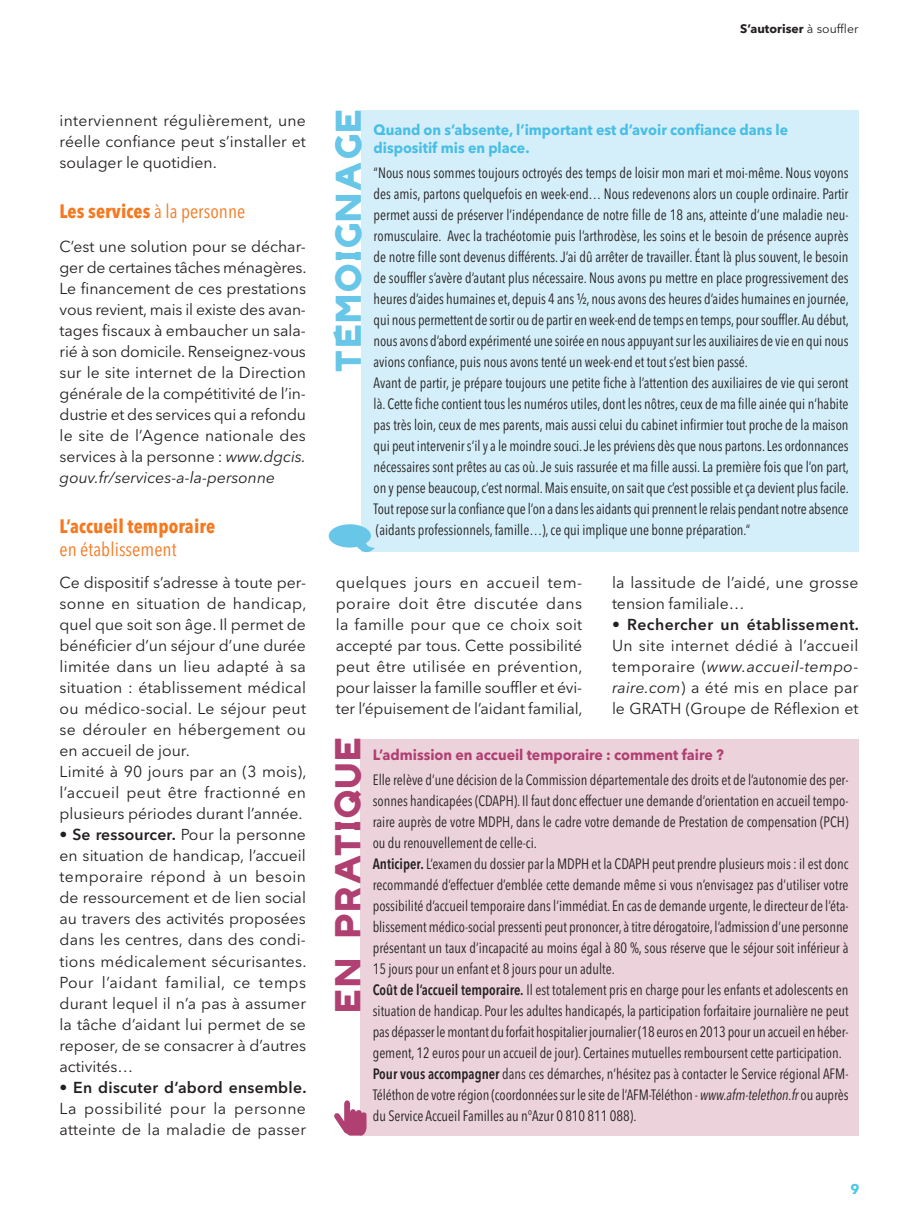
<style>
.page{position:relative;width:918px;height:1216px;background:#fff}
.page>*{position:absolute;margin:0;border:0;box-sizing:border-box;transform-origin:0 0}
.t1{font:700 28px "AFM Telethon";letter-spacing:.1em;color:#b04071}
.t2{font:700 28px "AFM Telethon";letter-spacing:.1em;color:#68c6e9}
.t3{font:700 condensed 19.25px "Avenir Next LT Pro";letter-spacing:.005em;color:#f47921}
.t4{font:condensed 19.25px "Avenir Next LT Pro";letter-spacing:.005em;color:#f47921}
.t5{font:15.75px/21px "Avenir Next LT Pro";letter-spacing:.005em;color:#231f20;text-align:justify}
.t6{font:condensed 14.88px/21px "Avenir Next LT Pro";color:#231f20;scale:.95 1}
.t7{font:700 14.88px/17.8px "Avenir Next LT Pro";color:#48bee5;scale:.95 1}
.t8{font:700 14.88px "Avenir Next LT Pro";color:#b04071;scale:.95 1}
.t9{font:700 14px "Avenir Next LT Pro";color:#47c7ea}
.t10{font:700 12.25px "Avenir Next LT Pro";color:#231f20}
.s1{font-weight:400}
.s2{font-style:italic}
.s3{font-weight:600}
</style>
<div class="page">
<div style="left:340px;top:739px;width:518px;height:396px;background:#ecd3db"></div>
<div style="left:327px;top:737px;width:33px;height:422px;background:#fff"></div>
<svg style="left:334px;top:1100px;width:32px;height:35px"></svg>
<div style="left:338px;top:110px;width:520px;height:442px;background:#d4eff9"></div>
<div style="left:328px;top:109px;width:33px;height:451px;background:#fff"></div>
<svg style="left:329px;top:524px;width:46px;height:29px"></svg>
<p class="t10" style="left:740px;top:23px;width:120px">S’autoriser <span class="s1">à souffler</span></p>
<p class="t5" style="left:60px;top:111px;width:248px">interviennent régulièrement, une réelle confiance peut s’installer et soulager le quotidien.</p>
<p class="t3" style="left:60px;top:203px;width:187px">Les services <span class="s1">à la personne</span></p>
<p class="t5" style="left:60px;top:237px;width:248px">C’est une solution pour se déchar&shy;ger de certaines tâches ménagères.<br>Le financement de ces prestations vous revient, mais il existe des avan&shy;tages fiscaux à embaucher un sala&shy;rié à son domicile. Renseignez-vous sur le site internet de la Direction générale de la compétitivité de l’in&shy;dustrie et des services qui a refondu le site de l’Agence nationale des services à la personne : <span class="s2">www.dgcis. gouv.fr/services-a-la-personne</span></p>
<p class="t3" style="left:60px;top:518px;width:157px">L’accueil temporaire</p>
<p class="t4" style="left:60px;top:541px;width:119px">en établissement</p>
<p class="t5" style="left:60px;top:573px;width:248px;text-align:left">Ce dispositif s’adresse à toute per&shy;sonne en situation de handicap, quel que soit son âge. Il permet de bénéficier d’un séjour d’une durée limitée dans un lieu adapté à sa situation : établissement médical ou médico-social. Le séjour peut se dérouler en hébergement ou en accueil de jour.<br>Limité à 90 jours par an (3 mois), l’accueil peut être fractionné en plusieurs périodes durant l’année.</p>
<p class="t5" style="left:60px;top:825px;width:248px">• <span class="s3">Se ressourcer.</span> Pour la personne en situation de handicap, l’accueil temporaire répond à un besoin de ressourcement et de lien social au travers des activités proposées dans les centres, dans des condi&shy;tions médicalement sécurisantes.<br>Pour l’aidant familial, ce temps durant lequel il n’a pas à assumer la tâche d’aidant lui permet de se reposer, de se consacrer à d’autres activités…</p>
<p class="t5" style="left:60px;top:1077px;width:248px">• <span class="s3">En discuter d’abord ensemble.<br></span>La possibilité pour la personne atteinte de la maladie de passer</p>
<h1 class="t2" style="left:338px;top:371px;width:264px;rotate:-90deg">témoignage</h1>
<p class="t7" style="left:373px;top:122px;width:438px">Quand on s’absente, l’important est d’avoir confiance dans le dispositif mis en place.</p>
<p class="t6" style="left:373px;top:163px;width:502px">“Nous nous sommes toujours octroyés des temps de loisir mon mari et moi-même. Nous voyons des amis, partons quelquefois en week-end… Nous redevenons alors un couple ordinaire. Partir permet aussi de préserver l’indépendance de notre fille de 18 ans, atteinte d’une maladie neu&shy;romusculaire. Avec la trachéotomie puis l’arthrodèse, les soins et le besoin de présence auprès de notre fille sont devenus différents. J’ai dû arrêter de travailler. Étant là plus souvent, le besoin de souffler s’avère d’autant plus nécessaire. Nous avons pu mettre en place progressivement des heures d’aides humaines et, depuis 4 ans ½, nous avons des heures d’aides humaines en journée, qui nous permettent de sortir ou de partir en week-end de temps en temps, pour souffler. Au début, nous avons d’abord expérimenté une soirée en nous appuyant sur les auxiliaires de vie en qui nous avions confiance, puis nous avons tenté un week-end et tout s’est bien passé.<br>Avant de partir, je prépare toujours une petite fiche à l’attention des auxiliaires de vie qui seront là. Cette fiche contient tous les numéros utiles, dont les nôtres, ceux de ma fille ainée qui n’habite pas très loin, ceux de mes parents, mais aussi celui du cabinet infirmier tout proche de la maison qui peut intervenir s’il y a le moindre souci. Je les préviens dès que nous partons. Les ordonnances nécessaires sont prêtes au cas où. Je suis rassurée et ma fille aussi. La première fois que l’on part, on y pense beaucoup, c’est normal. Mais ensuite, on sait que c’est possible et ça devient plus facile.<br>Tout repose sur la confiance que l’on a dans les aidants qui prennent le relais pendant notre absence (aidants professionnels, famille…), ce qui implique une bonne préparation.“</p>
<p class="t5" style="left:336px;top:573px;width:248px">quelques jours en accueil tem&shy;poraire doit être discutée dans la famille pour que ce choix soit accepté par tous. Cette possibilité peut être utilisée en prévention, pour laisser la famille souffler et évi&shy;ter l’épuisement de l’aidant familial,</p>
<p class="t5" style="left:612px;top:573px;width:248px">la lassitude de l’aidé, une grosse tension familiale…</p>
<p class="t5" style="left:612px;top:615px;width:248px">• <span class="s3">Rechercher un établissement.<br></span>Un site internet dédié à l’accueil temporaire (<span class="s2">www.accueil-tempo&shy;raire.com</span>) a été mis en place par le GRATH (Groupe de Réflexion et</p>
<h1 class="t1" style="left:337px;top:1011px;width:275px;rotate:-90deg">EN PRATIQUE</h1>
<p class="t8" style="left:373px;top:749px;width:371px">L’admission en accueil temporaire : comment faire ?</p>
<p class="t6" style="left:373px;top:770px;width:502px">Elle relève d’une décision de la Commission départementale des droits et de l’autonomie des per&shy;sonnes handicapées (CDAPH). Il faut donc effectuer une demande d’orientation en accueil tempo&shy;raire auprès de votre MDPH, dans le cadre votre demande de Prestation de compensation (PCH) ou du renouvellement de celle-ci.<br><span class="s3">Anticiper.</span> L’examen du dossier par la MDPH et la CDAPH peut prendre plusieurs mois : il est donc recommandé d’effectuer d’emblée cette demande même si vous n’envisagez pas d’utiliser votre possibilité d’accueil temporaire dans l’immédiat. En cas de demande urgente, le directeur de l’éta&shy;blissement médico-social pressenti peut prononcer, à titre dérogatoire, l’admission d’une personne présentant un taux d’incapacité au moins égal à 80 %, sous réserve que le séjour soit inférieur à 15 jours pour un enfant et 8 jours pour un adulte.<br><span class="s3">Coût de l’accueil temporaire.</span> Il est totalement pris en charge pour les enfants et adolescents en situation de handicap. Pour les adultes handicapés, la participation forfaitaire journalière ne peut pas dépasser le montant du forfait hospitalier journalier (18 euros en 2013 pour un accueil en héber&shy;gement, 12 euros pour un accueil de jour). Certaines mutuelles remboursent cette participation.<br><span class="s3">Pour vous accompagner</span> dans ces démarches, n’hésitez pas à contacter le Service régional AFM-Téléthon de votre région (coordonnées sur le site de l’AFM-Téléthon - <span class="s2">www.afm-telethon.fr</span> ou auprès du Service Accueil Familles au n°Azur 0 810 811 088).</p>
<p class="t9" style="left:850px;top:1183px;width:11px">9</p>
</div>
